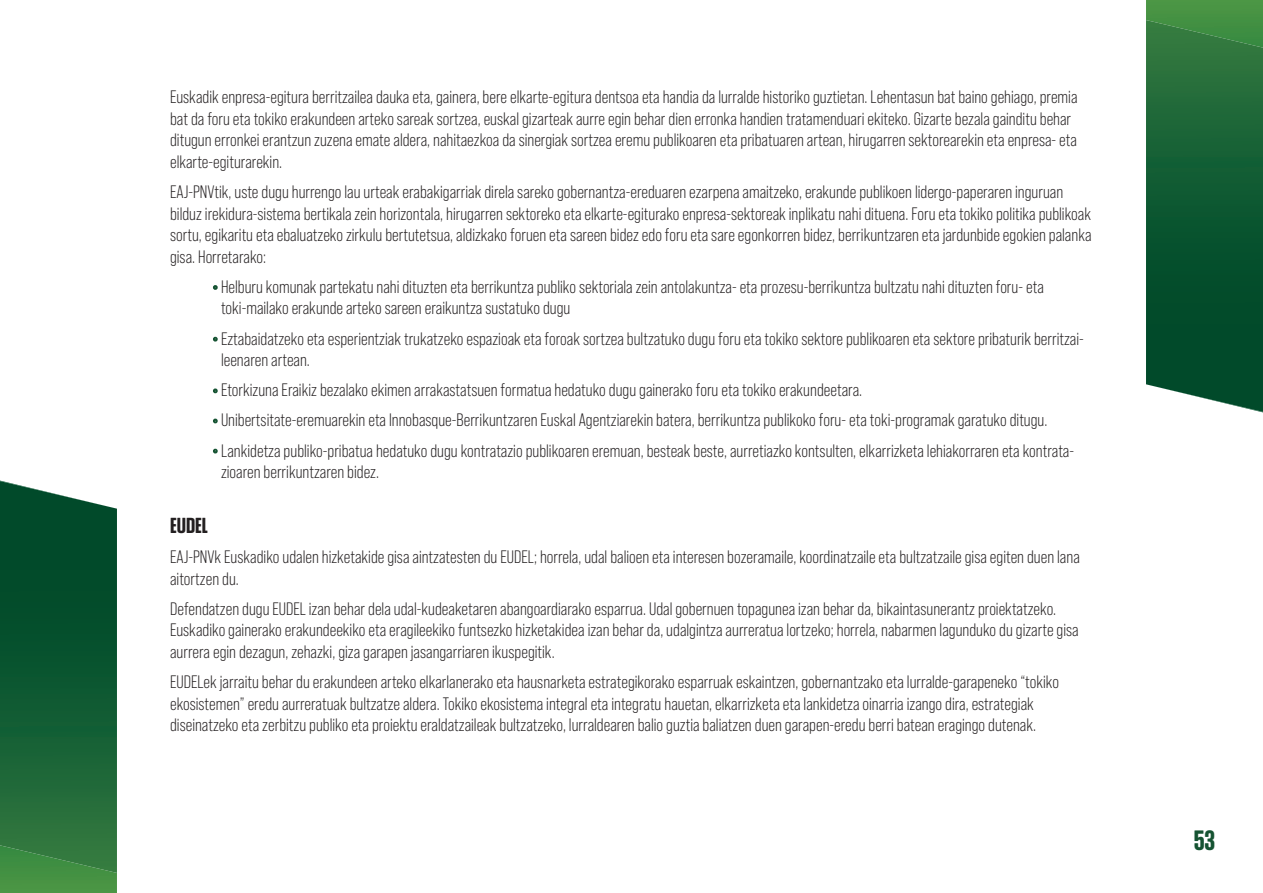
<style>
.page{position:relative;width:1263px;height:893px;background:#fff}
.page>*{position:absolute;margin:0;border:0;box-sizing:border-box;transform-origin:0 0}
.t1{font:700 27px "Anguita Sans";color:#155332}
.t2{font:700 21px "Anguita Sans";color:#231f20}
.t3{font:18px/21.6px "Bebas Neue Pro";color:#231f20}
.s1{color:#155332}
</style>
<div class="page">
<div style="left:1146px;top:0;width:117px;height:20px;background:#499444"></div>
<svg style="left:1146px;top:20px;width:117px;height:392px;background:#1a6139"></svg>
<div style="left:0;top:873px;width:117px;height:20px;background:#499444"></div>
<svg style="left:0;top:481px;width:117px;height:392px;background:#1a6139"></svg>
<p class="t3" style="left:170px;top:86px;width:909px">Euskadik enpresa-egitura berritzailea dauka eta, gainera, bere elkarte-egitura dentsoa eta handia da lurralde historiko guztietan. Lehentasun bat baino gehiago, premia bat da foru eta tokiko erakundeen arteko sareak sortzea, euskal gizarteak aurre egin behar dien erronka handien tratamenduari ekiteko. Gizarte bezala gainditu behar ditugun erronkei erantzun zuzena emate aldera, nahitaezkoa da sinergiak sortzea eremu publikoaren eta pribatuaren artean, hirugarren sektorearekin eta enpresa- eta elkarte-egiturarekin.</p>
<p class="t3" style="left:170px;top:181px;width:923px">EAJ-PNVtik, uste dugu hurrengo lau urteak erabakigarriak direla sareko gobernantza-ereduaren ezarpena amaitzeko, erakunde publikoen lidergo-paperaren inguruan bilduz irekidura-sistema bertikala zein horizontala, hirugarren sektoreko eta elkarte-egiturako enpresa-sektoreak inplikatu nahi dituena. Foru eta tokiko politika publikoak sortu, egikaritu eta ebaluatzeko zirkulu bertutetsua, aldizkako foruen eta sareen bidez edo foru eta sare egonkorren bidez, berrikuntzaren eta jardunbide egokien palanka gisa. Horretarako:</p>
<p class="t3" style="left:221px;top:276px;width:824px;text-indent:-8px"><span class="s1">•</span> Helburu komunak partekatu nahi dituzten eta berrikuntza publiko sektoriala zein antolakuntza- eta prozesu-berrikuntza bultzatu nahi dituzten foru- eta toki-mailako erakunde arteko sareen eraikuntza sustatuko dugu</p>
<p class="t3" style="left:221px;top:328px;width:864px;text-indent:-8px"><span class="s1">•</span> Eztabaidatzeko eta esperientziak trukatzeko espazioak eta foroak sortzea bultzatuko dugu foru eta tokiko sektore publikoaren eta sektore pribaturik berritzai&shy;leenaren artean.</p>
<p class="t3" style="left:213px;top:379px;width:651px"><span class="s1">•</span> Etorkizuna Eraikiz bezalako ekimen arrakastatsuen formatua hedatuko dugu gainerako foru eta tokiko erakundeetara.</p>
<p class="t3" style="left:213px;top:409px;width:836px"><span class="s1">•</span> Unibertsitate-eremuarekin eta Innobasque-Berrikuntzaren Euskal Agentziarekin batera, berrikuntza publikoko foru- eta toki-programak garatuko ditugu.</p>
<p class="t3" style="left:221px;top:439px;width:855px;text-indent:-8px"><span class="s1">•</span> Lankidetza publiko-pribatua hedatuko dugu kontratazio publikoaren eremuan, besteak beste, aurretiazko kontsulten, elkarrizketa lehiakorraren eta kontrata&shy;zioaren berrikuntzaren bidez.</p>
<p class="t2" style="left:170px;top:514px;width:39px">EUDEL</p>
<p class="t3" style="left:170px;top:546px;width:911px">EAJ-PNVk Euskadiko udalen hizketakide gisa aintzatesten du EUDEL; horrela, udal balioen eta interesen bozeramaile, koordinatzaile eta bultzatzaile gisa egiten duen lana aitortzen du.</p>
<p class="t3" style="left:170px;top:598px;width:910px">Defendatzen dugu EUDEL izan behar dela udal-kudeaketaren abangoardiarako esparrua. Udal gobernuen topagunea izan behar da, bikaintasunerantz proiektatzeko.<br>Euskadiko gainerako erakundeekiko eta eragileekiko funtsezko hizketakidea izan behar da, udalgintza aurreratua lortzeko; horrela, nabarmen lagunduko du gizarte gisa aurrera egin dezagun, zehazki, giza garapen jasangarriaren ikuspegitik.</p>
<p class="t3" style="left:170px;top:671px;width:890px">EUDELek jarraitu behar du erakundeen arteko elkarlanerako eta hausnarketa estrategikorako esparruak eskaintzen, gobernantzako eta lurralde-garapeneko “tokiko ekosistemen” eredu aurreratuak bultzatze aldera. Tokiko ekosistema integral eta integratu hauetan, elkarrizketa eta lankidetza oinarria izango dira, estrategiak diseinatzeko eta zerbitzu publiko eta proiektu eraldatzaileak bultzatzeko, lurraldearen balio guztia baliatzen duen garapen-eredu berri batean eragingo dutenak.</p>
<h1 class="t1" style="left:1194px;top:826px;width:23px">53</h1>
</div>
